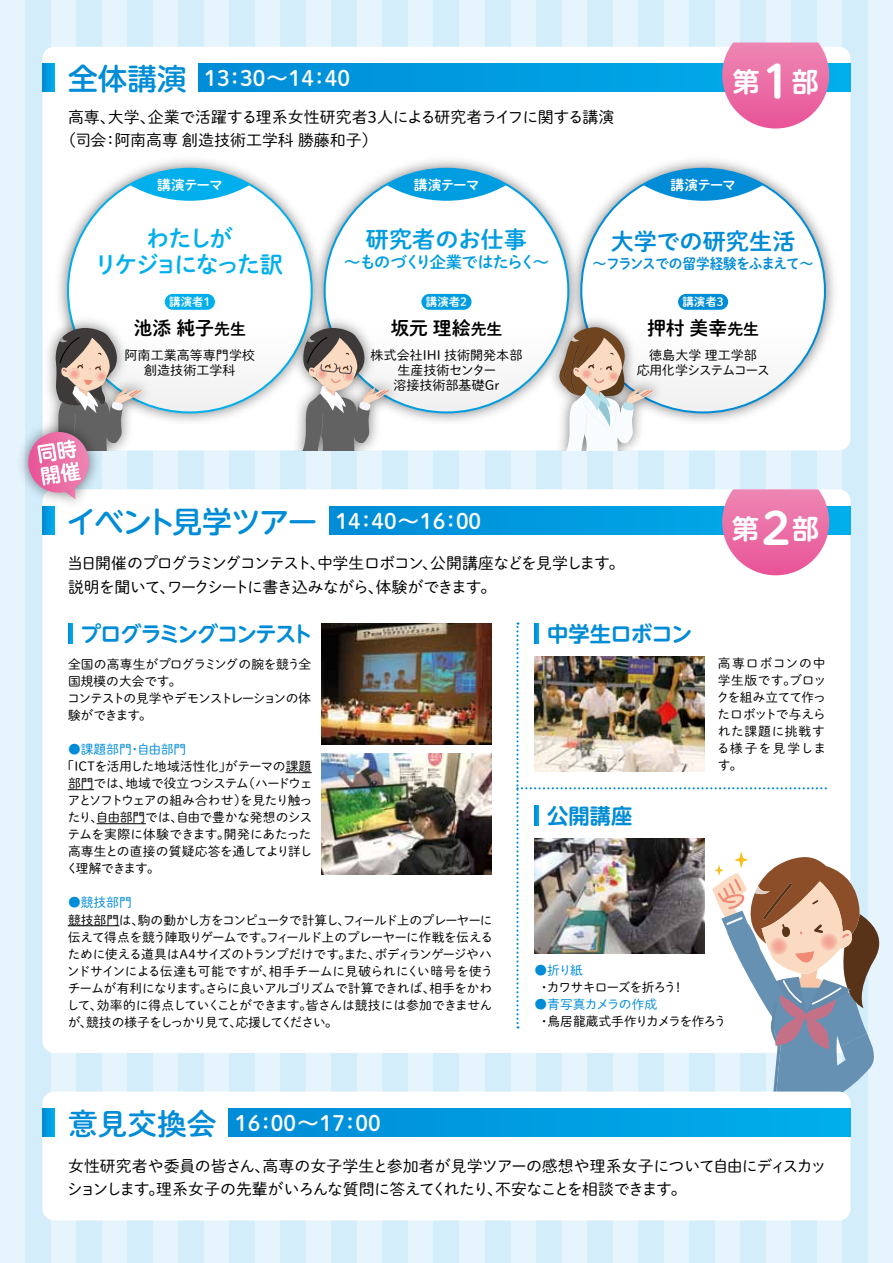
<style>
.page{position:relative;width:893px;height:1263px;background:#e6f5fd}
.page>*{position:absolute;margin:0;border:0;box-sizing:border-box;transform-origin:0 0}
.t1{font:700 26.85px "UD Shin M Go Pr 6 De";color:#fff}
.t2{font:23.25px/26.1px "P Shuei M Go Std B";letter-spacing:-.105em;color:#00afec;text-align:center}
.t3{font:23.25px "P Shuei M Go Std B";color:#008cd6}
.t4{font:23.25px "P Shuei M Go Std B";color:#009de1}
.t5{font:21.3px "P Shuei M Go Std B";color:#fff}
.t6{font:700 21.3px "UD Shin M Go Pro De";letter-spacing:-.05em;color:#008cd6}
.t7{font:700 21.3px "UD Shin M Go Pro De";letter-spacing:-.03em;color:#008cd6}
.t8{font:18.9px "P Shuei M Go Std B";color:#000}
.t9{font:16.2px "P Shuei M Go Std B";letter-spacing:-.095em;color:#009de1}
.t10{font:15.9px/23.4px "P Shuei M Go Std L";letter-spacing:-.035em;color:#000}
.t11{font:15.9px/23.4px "P Shuei M Go Std L";letter-spacing:-.085em;color:#000}
.t12{font:15.9px/23.4px "P Shuei M Go Std L";color:#000}
.t13{font:14.7px "P Shuei M Go Std B";letter-spacing:-.05em;color:#008cd6;scale:.93 1}
.t14{font:13.8px "P Shuei M Go Std B";letter-spacing:-.07em;color:#fff}
.t15{font:13.05px/15.3px "P Shuei M Go Std L";color:#000;text-align:center}
.t16{font:13.05px/15.3px "P Shuei M Go Std L";letter-spacing:-.035em;color:#000;text-align:center}
.t17{font:12.75px/17px "P Shuei M Go Std L";letter-spacing:-.04em;color:#000;text-align:justify}
.t18{font:12.75px "P Shuei M Go Std L";color:#008cd6}
.t19{font:12.75px "P Shuei M Go Std L";letter-spacing:-.065em;color:#000}
.t20{font:12.75px "P Shuei M Go Std L";letter-spacing:-.07em;color:#000}
.t21{font:12.75px "P Shuei M Go Std L";letter-spacing:-.025em;color:#008cd6}
.t22{font:11.55px "P Shuei M Go Std B";color:#fff}
.s1{font-family:"UD Shin M Go Pr 6";font-weight:500;font-size:29.7px;color:#008cd6}
.s2{font-size:42.45px}
.s3{font-size:15.9px}
.s4{font-size:29.7px;color:#008cd6}
</style>
<div class="page">
<div style="left:26px;top:0;width:25px;height:1263px;background:#d3edfb"></div>
<div style="left:77px;top:0;width:25px;height:1263px;background:#d3edfb"></div>
<div style="left:128px;top:0;width:25px;height:1263px;background:#d3edfb"></div>
<div style="left:179px;top:0;width:25px;height:1263px;background:#d3edfb"></div>
<div style="left:230px;top:0;width:25px;height:1263px;background:#d3edfb"></div>
<div style="left:281px;top:0;width:25px;height:1263px;background:#d3edfb"></div>
<div style="left:332px;top:0;width:25px;height:1263px;background:#d3edfb"></div>
<div style="left:383px;top:0;width:25px;height:1263px;background:#d3edfb"></div>
<div style="left:434px;top:0;width:25px;height:1263px;background:#d3edfb"></div>
<div style="left:485px;top:0;width:25px;height:1263px;background:#d3edfb"></div>
<div style="left:536px;top:0;width:25px;height:1263px;background:#d3edfb"></div>
<div style="left:587px;top:0;width:25px;height:1263px;background:#d3edfb"></div>
<div style="left:638px;top:0;width:25px;height:1263px;background:#d3edfb"></div>
<div style="left:689px;top:0;width:25px;height:1263px;background:#d3edfb"></div>
<div style="left:740px;top:0;width:25px;height:1263px;background:#d3edfb"></div>
<div style="left:791px;top:0;width:25px;height:1263px;background:#d3edfb"></div>
<div style="left:842px;top:0;width:25px;height:1263px;background:#d3edfb"></div>
<div style="left:43px;top:47px;width:807px;height:403px;background:#fff;border-radius:12px"></div>
<img style="left:330px;top:160px;width:233px;height:261px">
<div style="left:325px;top:169px;width:243px;height:243px;background:#fff;border-radius:122px"></div>
<div style="left:386px;top:169px;width:121px;height:32px;background:#009de1;border-radius:50%"></div>
<div style="left:421px;top:294px;width:51px;height:16px;background:#009de1;border-radius:8px"></div>
<img style="left:563px;top:160px;width:271px;height:261px">
<div style="left:581px;top:169px;width:244px;height:243px;background:#fff;border-radius:122px"></div>
<div style="left:643px;top:169px;width:120px;height:32px;background:#008cd6;border-radius:50%"></div>
<div style="left:678px;top:294px;width:50px;height:16px;background:#008cd6;border-radius:8px"></div>
<img style="left:59px;top:160px;width:271px;height:261px">
<div style="left:68px;top:169px;width:244px;height:243px;background:#fff;border-radius:122px"></div>
<div style="left:130px;top:169px;width:120px;height:32px;background:#00afec;border-radius:50%"></div>
<div style="left:165px;top:294px;width:50px;height:16px;background:#00afec;border-radius:8px"></div>
<div style="left:43px;top:64px;width:11px;height:28px;background:#009ce1"></div>
<svg style="left:198px;top:64px;width:652px;height:28px;background:#009adf"></svg>
<div style="left:43px;top:489px;width:807px;height:564px;background:#fff;border-radius:12px"></div>
<div style="left:43px;top:506px;width:11px;height:28px;background:#009ce1"></div>
<svg style="left:329px;top:506px;width:521px;height:28px;background:#0099df"></svg>
<svg style="left:722px;top:489px;width:107px;height:86px;background:#ed86b4"></svg>
<svg style="left:68px;top:623px;width:4px;height:21px"></svg>
<svg style="left:286px;top:772px;width:25px;height:1px"></svg>
<svg style="left:68px;top:789px;width:26px;height:1px"></svg>
<hr style="left:97px;top:823px;width:49px;height:1px;background:#000">
<hr style="left:68px;top:925px;width:51px;height:1px;background:#000">
<img style="left:322px;top:623px;width:170px;height:121px">
<img style="left:322px;top:753px;width:170px;height:121px">
<img style="left:516px;top:622px;width:364px;height:499px">
<div style="left:43px;top:1091px;width:807px;height:129px;background:#fff;border-radius:12px"></div>
<div style="left:43px;top:1108px;width:11px;height:28px;background:#009ce1"></div>
<div style="left:229px;top:1108px;width:621px;height:28px;background:linear-gradient(to right,#008bd6,#00afed)"></div>
<svg style="left:722px;top:43px;width:107px;height:86px;background:#ed86b4"></svg>
<img style="left:42px;top:311px;width:118px;height:110px">
<img style="left:285px;top:311px;width:121px;height:139px">
<svg style="left:302px;top:327px;width:88px;height:123px"></svg>
<img style="left:542px;top:310px;width:123px;height:111px">
<svg style="left:559px;top:324px;width:95px;height:126px"></svg>
<img style="left:21px;top:415px;width:59px;height:102px">
<svg style="left:26px;top:327px;width:117px;height:172px"></svg>
<h3 class="t5" style="left:68px;top:62px;width:283px"><span class="s1">全体講演</span> 13：30～14：40</h3>
<p class="t12" style="left:60px;top:104px;width:556px;text-indent:8px">高専、大学、企業で活躍する理系女性研究者3人による研究者ライフに関する講演（司会：阿南高専 創造技術工学科 勝藤和子）</p>
<p class="t14" style="left:414px;top:175px;width:67px">講演テーマ</p>
<p class="t14" style="left:157px;top:175px;width:67px">講演テーマ</p>
<h1 class="t1" style="left:733px;top:59px;width:87px">第<span class="s2">１</span>部</h1>
<p class="t14" style="left:671px;top:175px;width:67px">講演テーマ</p>
<h2 class="t2" style="left:94px;top:224px;width:190px">わたしが<br>リケジョになった訳</h2>
<p class="t22" style="left:169px;top:293px;width:43px">講演者1</p>
<h3 class="t8" style="left:134px;top:313px;width:114px">池添 純子<span class="s3">先生</span></h3>
<p class="t15" style="left:125px;top:346px;width:132px">阿南工業高等専門学校創造技術工学科</p>
<h2 class="t4" style="left:366px;top:222px;width:163px">研究者のお仕事</h2>
<p class="t9" style="left:344px;top:250px;width:206px">～ものづくり企業ではたらく～</p>
<p class="t22" style="left:426px;top:293px;width:43px">講演者2</p>
<h3 class="t8" style="left:390px;top:313px;width:114px">坂元 理絵<span class="s3">先生</span></h3>
<p class="t15" style="left:371px;top:346px;width:153px">株式会社IHI 技術開発本部生産技術センター<br>溶接技術部基礎Gr</p>
<h2 class="t3" style="left:611px;top:224px;width:186px">大学での研究生活</h2>
<p class="t13" style="left:593px;top:252px;width:238px">～フランスでの留学経験をふまえて～</p>
<p class="t22" style="left:682px;top:293px;width:43px">講演者3</p>
<h3 class="t8" style="left:647px;top:313px;width:114px">押村 美幸<span class="s3">先生</span></h3>
<p class="t16" style="left:637px;top:346px;width:135px">徳島大学 理工学部<br>応用化学システムコース</p>
<h3 class="t5" style="left:67px;top:505px;width:416px"><span class="s1">イベント見学ツアー</span> 14：40～16：00</h3>
<h1 class="t1" style="left:732px;top:506px;width:88px">第<span class="s2">２</span>部</h1>
<p class="t11" style="left:67px;top:551px;width:559px">当日開催のプログラミングコンテスト、中学生ロボコン、公開講座などを見学します。説明を聞いて、ワークシートに書き込みながら、体験ができます。</p>
<h3 class="t6" style="left:80px;top:617px;width:234px">プログラミングコンテスト</h3>
<p class="t17" style="left:67px;top:656px;width:246px;text-align:left">全国の高専生がプログラミングの腕を競う全国規模の大会です。<br>コンテストの見学やデモンストレーションの体験ができます。</p>
<p class="t18" style="left:68px;top:740px;width:120px">●課題部門・自由部門</p>
<p class="t17" style="left:66px;top:758px;width:248px;text-indent:-4px">「ICTを活用した地域活性化」がテーマの課題部門では、地域で役立つシステム（ハードウェアとソフトウェアの組み合わせ）を見たり触ったり、自由部門では、自由で豊かな発想のシステムを実際に体験できます。開発にあたった高専生との直接の質疑応答を通してより詳しく理解できます。</p>
<p class="t18" style="left:68px;top:893px;width:65px">●競技部門</p>
<p class="t17" style="left:67px;top:911px;width:428px;text-align:left">競技部門は、駒の動かし方をコンピュータで計算し、フィールド上のプレーヤーに伝えて得点を競う陣取りゲームです。フィールド上のプレーヤーに作戦を伝えるために使える道具はA4サイズのトランプだけです。また、ボディランゲージやハンドサインによる伝達も可能ですが、相手チームに見破られにくい暗号を使うチームが有利になります。さらに良いアルゴリズムで計算できれば、相手をかわして、効率的に得点していくことができます。皆さんは競技には参加できませんが、競技の様子をしっかり見て、応援してください。</p>
<h3 class="t5" style="left:68px;top:1107px;width:314px"><span class="s4">意見交換会</span> 16：00～17：00</h3>
<h3 class="t7" style="left:547px;top:617px;width:147px">中学生ロボコン</h3>
<h3 class="t7" style="left:547px;top:799px;width:87px">公開講座</h3>
<p class="t17" style="left:717px;top:654px;width:111px">高専ロボコンの中学生版です。ブロックを組み立てて作ったロボットで与えられた課題に挑戦する様子を見学します。</p>
<p class="t18" style="left:534px;top:961px;width:50px">●折り紙</p>
<p class="t20" style="left:538px;top:978px;width:148px">・カワサキローズを折ろう！</p>
<p class="t21" style="left:534px;top:995px;width:124px">●青写真カメラの作成</p>
<p class="t19" style="left:538px;top:1012px;width:190px">・鳥居龍蔵式手作りカメラを作ろう</p>
<p class="t10" style="left:67px;top:1153px;width:761px">女性研究者や委員の皆さん、高専の女子学生と参加者が見学ツアーの感想や理系女子について自由にディスカッションします。理系女子の先輩がいろんな質問に答えてくれたり、不安なことを相談できます。</p>
</div>
